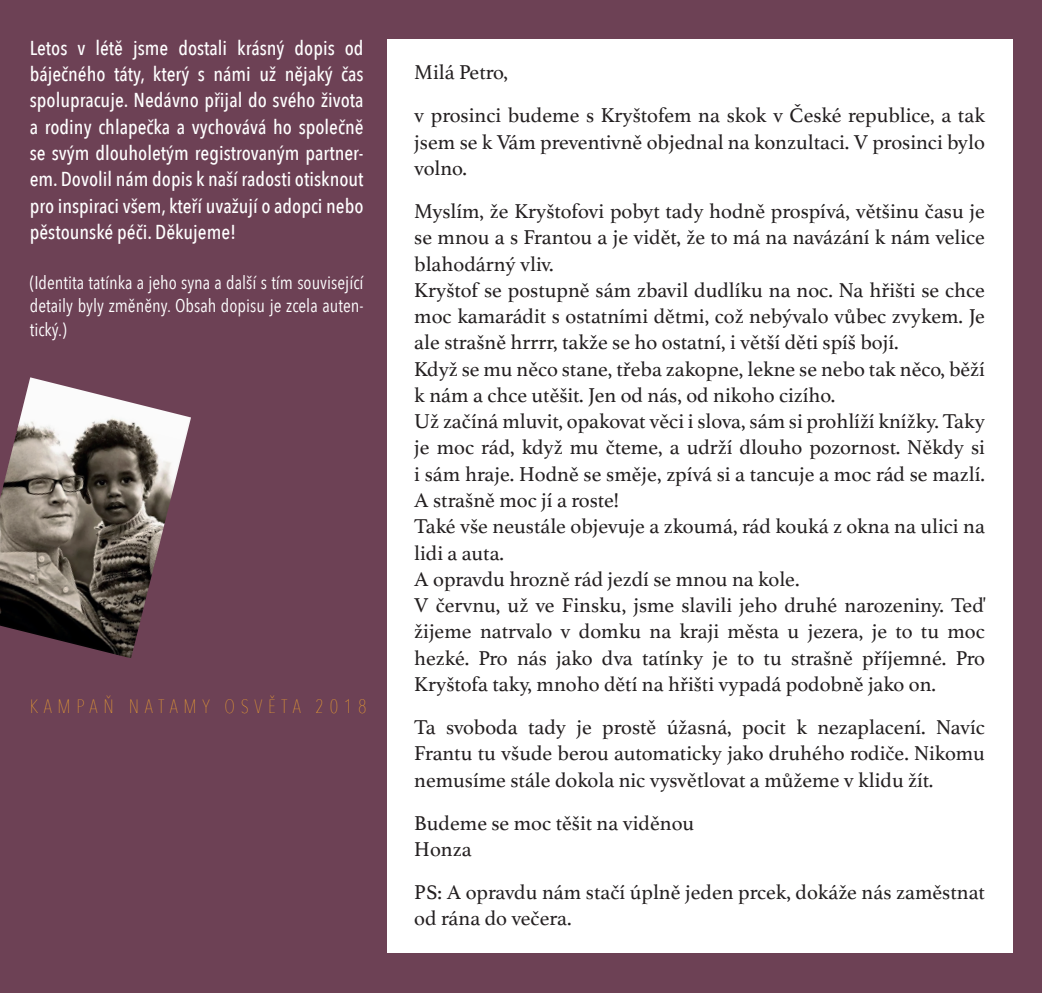
<style>
.page{position:relative;width:1042px;height:993px;background:#fff}
.page>*{position:absolute;margin:0;border:0;box-sizing:border-box;transform-origin:0 0}
.t1{font:21px/26.2px "Athelas";color:#231f20}
.t2{font:500 20.12px/26.2px "Avenir Next Condensed";color:#fff;text-align:justify}
.t3{font:200 19.25px "Avenir Next Condensed";letter-spacing:.3em;color:#faab2c}
.t4{font:18.38px/23.6px "Avenir Next Condensed";color:#fff;text-align:justify}
</style>
<div class="page">
<div style="left:0;top:0;width:1042px;height:992px;background:#6d4155"></div>
<div style="left:387px;top:40px;width:625px;height:912px;background:#fff"></div>
<img style="left:0;top:377px;width:191px;height:281px">
<p class="t2" style="left:30px;top:35px;width:335px">Letos v létě jsme dostali krásný dopis od báječného táty, který s námi už nějaký čas spolupracuje. Nedávno přijal do svého života a rodiny chlapečka a vychovává ho společně se svým dlouholetým registrovaným partner&shy;em. Dovolil nám dopis k naší radosti otisknout pro inspiraci všem, kteří uvažují o adopci nebo pěstounské péči. Děkujeme!</p>
<p class="t4" style="left:30px;top:269px;width:335px">(Identita tatínka a jeho syna a další s tím související detaily byly změněny. Obsah dopisu je zcela auten&shy;tický.)</p>
<p class="t3" style="left:30px;top:694px;width:338px">KAMPAŇ NATAMY OSVĚTA 2018</p>
<p class="t1" style="left:414px;top:50px;width:572px;line-height:43.1px">Milá Petro,<br>v prosinci budeme s Kryštofem na skok v České republice, a tak</p>
<p class="t1" style="left:414px;top:128px;width:572px">jsem se k Vám preventivně objednal na konzultaci. V prosinci bylo volno.</p>
<p class="t1" style="left:414px;top:197px;width:572px">Myslím, že Kryštofovi pobyt tady hodně prospívá, většinu času je se mnou a s Frantou a je vidět, že to má na navázání k nám velice blahodárný vliv.<br>Kryštof se postupně sám zbavil dudlíku na noc. Na hřišti se chce moc kamarádit s ostatními dětmi, což nebývalo vůbec zvykem. Je ale strašně hrrrr, takže se ho ostatní, i větší děti spíš bojí.<br>Když se mu něco stane, třeba zakopne, lekne se nebo tak něco, běží k nám a chce utěšit. Jen od nás, od nikoho cizího.<br>Už začíná mluvit, opakovat věci i slova, sám si prohlíží knížky. Taky je moc rád, když mu čteme, a udrží dlouho pozornost. Někdy si i sám hraje. Hodně se směje, zpívá si a tancuje a moc rád se mazlí.<br>A strašně moc jí a roste!<br>Také vše neustále objevuje a zkoumá, rád kouká z okna na ulici na lidi a auta.<br>A opravdu hrozně rád jezdí se mnou na kole.<br>V červnu, už ve Finsku, jsme slavili jeho druhé narozeniny. Teď žijeme natrvalo v domku na kraji města u jezera, je to tu moc hezké. Pro nás jako dva tatínky je to tu strašně příjemné. Pro Kryštofa taky, mnoho dětí na hřišti vypadá podobně jako on.</p>
<p class="t1" style="left:414px;top:713px;width:572px;text-align:justify">Ta svoboda tady je prostě úžasná, pocit k nezaplacení. Navíc Frantu tu všude berou automaticky jako druhého rodiče. Nikomu nemusíme stále dokola nic vysvětlovat a můžeme v klidu žít.</p>
<p class="t1" style="left:414px;top:808px;width:281px">Budeme se moc těšit na viděnou<br>Honza</p>
<p class="t1" style="left:414px;top:878px;width:572px">PS: A opravdu nám stačí úplně jeden prcek, dokáže nás zaměstnat od rána do večera.</p>
</div>
